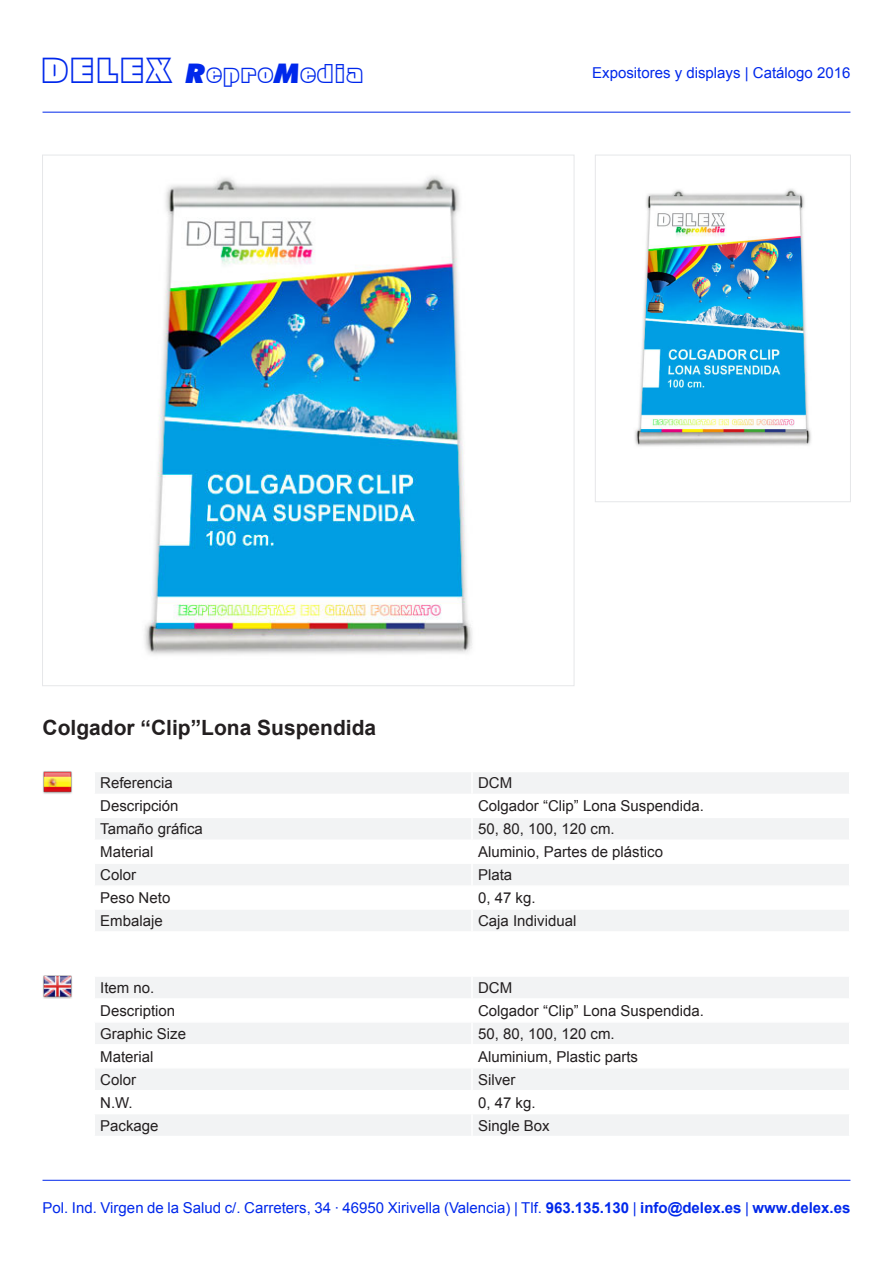
<style>
.page{position:relative;width:893px;height:1263px;background:#fff}
.page>*{position:absolute;margin:0;border:0;box-sizing:border-box;transform-origin:0 0}
.t1{font:27px "Geometric 885 BT Regular D";color:#0028eb}
.titulo_producto{font:700 21px "Arial";color:#231f20}
.titulo_producto-2{font:15px "Arial";color:#231f20}
.titulo_producto-3{font:15px "Arial";color:#0028eb}
.s1{font-size:36px}
.s2{font-family:"Futura BT";font-weight:900;font-style:italic}
.s3{font-weight:700}
</style>
<div class="page">
<hr style="left:43px;top:1180px;width:807px;height:1px;background:#0028eb">
<hr style="left:43px;top:112px;width:807px;height:1px;background:#0028eb">
<img style="left:634px;top:189px;width:177px;height:257px">
<div style="left:595px;top:155px;width:256px;height:347px;border:1px solid #e6e7e9"></div>
<img style="left:43px;top:771px;width:29px;height:23px">
<div style="left:95px;top:773px;width:754px;height:158px;background:#f2f3f4"></div>
<svg style="left:95px;top:795px;width:754px;height:113px"></svg>
<hr style="left:471px;top:772px;width:2px;height:22px;background:#fff">
<hr style="left:94px;top:794px;width:378px;height:1px;background:#fff">
<hr style="left:472px;top:794px;width:378px;height:1px;background:#fff">
<hr style="left:471px;top:795px;width:2px;height:22px;background:#fff">
<hr style="left:94px;top:817px;width:378px;height:1px;background:#fff">
<hr style="left:472px;top:817px;width:378px;height:1px;background:#fff">
<hr style="left:471px;top:818px;width:2px;height:21px;background:#fff">
<hr style="left:94px;top:839px;width:378px;height:2px;background:#fff">
<hr style="left:472px;top:839px;width:378px;height:2px;background:#fff">
<hr style="left:471px;top:841px;width:2px;height:21px;background:#fff">
<hr style="left:94px;top:862px;width:378px;height:2px;background:#fff">
<hr style="left:472px;top:862px;width:378px;height:2px;background:#fff">
<hr style="left:471px;top:864px;width:2px;height:21px;background:#fff">
<hr style="left:94px;top:885px;width:378px;height:2px;background:#fff">
<hr style="left:472px;top:885px;width:378px;height:2px;background:#fff">
<hr style="left:471px;top:887px;width:2px;height:21px;background:#fff">
<hr style="left:94px;top:908px;width:378px;height:2px;background:#fff">
<hr style="left:472px;top:908px;width:378px;height:2px;background:#fff">
<hr style="left:471px;top:910px;width:2px;height:21px;background:#fff">
<img style="left:43px;top:975px;width:29px;height:24px">
<div style="left:95px;top:977px;width:754px;height:159px;background:#f2f3f4"></div>
<svg style="left:95px;top:1000px;width:754px;height:113px"></svg>
<hr style="left:471px;top:977px;width:2px;height:21px;background:#fff">
<hr style="left:94px;top:998px;width:378px;height:2px;background:#fff">
<hr style="left:472px;top:998px;width:378px;height:2px;background:#fff">
<hr style="left:471px;top:1000px;width:2px;height:21px;background:#fff">
<hr style="left:94px;top:1021px;width:378px;height:2px;background:#fff">
<hr style="left:472px;top:1021px;width:378px;height:2px;background:#fff">
<hr style="left:471px;top:1023px;width:2px;height:21px;background:#fff">
<hr style="left:94px;top:1044px;width:378px;height:1px;background:#fff">
<hr style="left:472px;top:1044px;width:378px;height:1px;background:#fff">
<hr style="left:471px;top:1045px;width:2px;height:22px;background:#fff">
<hr style="left:94px;top:1067px;width:378px;height:1px;background:#fff">
<hr style="left:472px;top:1067px;width:378px;height:1px;background:#fff">
<hr style="left:471px;top:1068px;width:2px;height:22px;background:#fff">
<hr style="left:94px;top:1090px;width:378px;height:1px;background:#fff">
<hr style="left:472px;top:1090px;width:378px;height:1px;background:#fff">
<hr style="left:471px;top:1091px;width:2px;height:22px;background:#fff">
<hr style="left:94px;top:1113px;width:378px;height:1px;background:#fff">
<hr style="left:472px;top:1113px;width:378px;height:1px;background:#fff">
<hr style="left:471px;top:1114px;width:2px;height:22px;background:#fff">
<img style="left:144px;top:176px;width:328px;height:479px">
<h1 class="t1" style="left:40px;top:56px;width:325px"><span class="s1">DELEX</span> <span class="s2">R</span>epro<span class="s2">M</span>edia</h1>
<p class="titulo_producto-3" style="left:592px;top:63px;width:260px">Expositores y displays | Catálogo 2016</p>
<p class="titulo_producto" style="left:43px;top:714px;width:335px">Colgador “Clip”Lona Suspendida</p>
<p class="titulo_producto-2" style="left:100px;top:773px;width:74px">Referencia</p>
<p class="titulo_producto-2" style="left:478px;top:773px;width:36px">DCM</p>
<p class="titulo_producto-2" style="left:100px;top:796px;width:80px">Descripción</p>
<p class="titulo_producto-2" style="left:478px;top:796px;width:227px">Colgador “Clip” Lona Suspendida.</p>
<p class="titulo_producto-2" style="left:100px;top:819px;width:104px">Tamaño gráfica</p>
<p class="titulo_producto-2" style="left:478px;top:819px;width:138px">50, 80, 100, 120 cm.</p>
<p class="titulo_producto-2" style="left:100px;top:842px;width:55px">Material</p>
<p class="titulo_producto-2" style="left:478px;top:842px;width:187px">Aluminio, Partes de plástico</p>
<p class="titulo_producto-2" style="left:100px;top:865px;width:37px">Color</p>
<p class="titulo_producto-2" style="left:478px;top:865px;width:36px">Plata</p>
<p class="titulo_producto-2" style="left:100px;top:888px;width:72px">Peso Neto</p>
<p class="titulo_producto-2" style="left:478px;top:888px;width:59px">0, 47 kg.</p>
<p class="titulo_producto-2" style="left:100px;top:911px;width:64px">Embalaje</p>
<p class="titulo_producto-2" style="left:478px;top:911px;width:100px">Caja Individual</p>
<p class="titulo_producto-2" style="left:100px;top:978px;width:56px">Item no.</p>
<p class="titulo_producto-2" style="left:478px;top:978px;width:36px">DCM</p>
<p class="titulo_producto-2" style="left:100px;top:1001px;width:77px">Description</p>
<p class="titulo_producto-2" style="left:478px;top:1001px;width:227px">Colgador “Clip” Lona Suspendida.</p>
<p class="titulo_producto-2" style="left:100px;top:1024px;width:87px">Graphic Size</p>
<p class="titulo_producto-2" style="left:478px;top:1024px;width:138px">50, 80, 100, 120 cm.</p>
<p class="titulo_producto-2" style="left:100px;top:1047px;width:55px">Material</p>
<p class="titulo_producto-2" style="left:478px;top:1047px;width:162px">Aluminium, Plastic parts</p>
<p class="titulo_producto-2" style="left:100px;top:1069px;width:37px">Color</p>
<p class="titulo_producto-2" style="left:478px;top:1069px;width:39px">Silver</p>
<p class="titulo_producto-2" style="left:100px;top:1092px;width:34px">N.W.</p>
<p class="titulo_producto-2" style="left:478px;top:1092px;width:59px">0, 47 kg.</p>
<p class="titulo_producto-2" style="left:100px;top:1115px;width:60px">Package</p>
<p class="titulo_producto-2" style="left:478px;top:1115px;width:73px">Single Box</p>
<p class="titulo_producto-3" style="left:43px;top:1197px;width:809px">Pol. Ind. Virgen de la Salud c/. Carreters, 34 · 46950 Xirivella (Valencia) | Tlf. <span class="s3">963.135.130</span> | <span class="s3">info@delex.es</span> | <span class="s3">www.delex.es</span></p>
</div>
